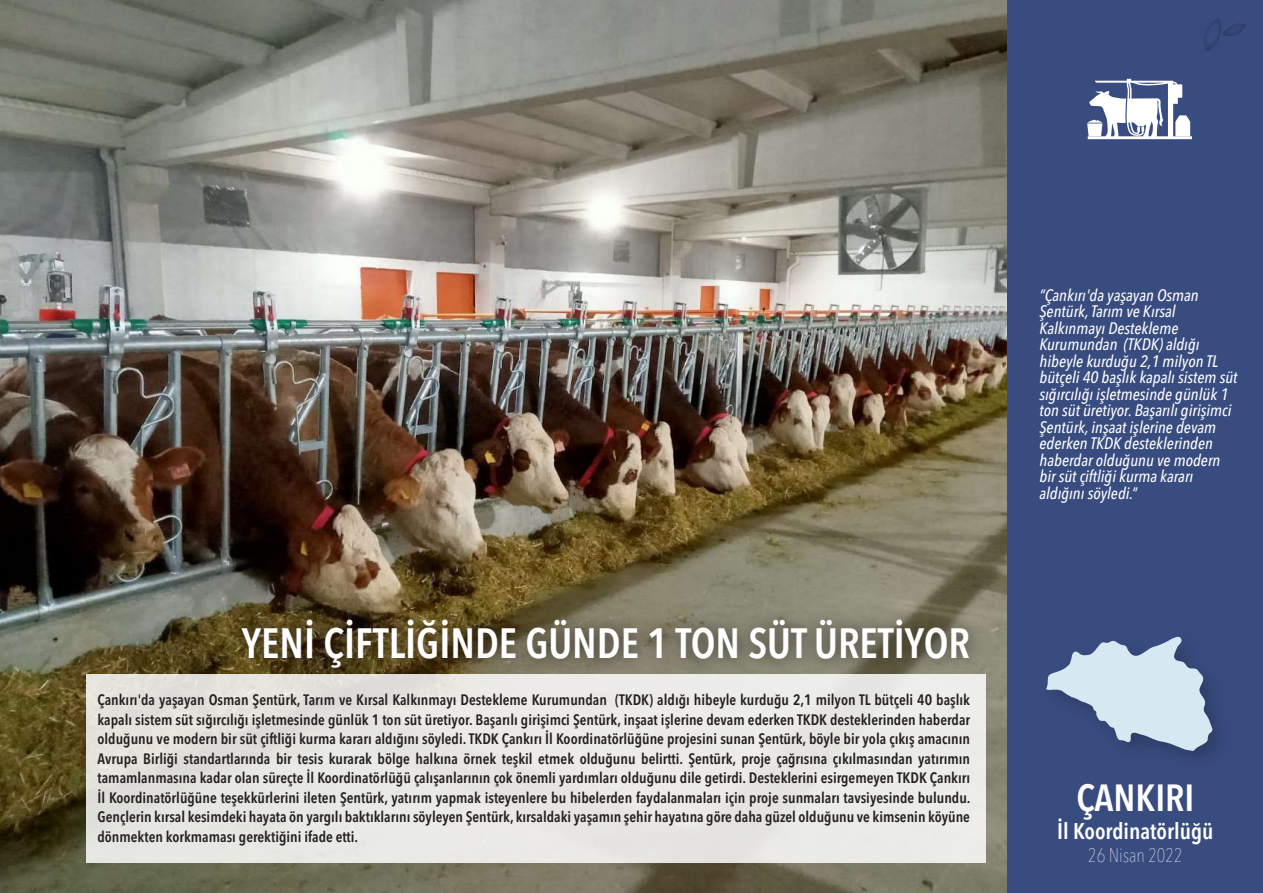
<style>
.page{position:relative;width:1263px;height:893px;background:#fff}
.page>*{position:absolute;margin:0;border:0;box-sizing:border-box;transform-origin:0 0}
.t1{font:600 condensed 42px "Avenir Next LT Pro";color:#fff}
.t2{font:600 condensed 37.5px "Avenir Next LT Pro";color:#fff}
.t3{font:600 condensed 22.5px "Avenir Next LT Pro";color:#fff}
.t4{font:200 condensed 19.5px "Avenir Next LT Pro";color:#fff}
.t5{font:italic 500 condensed 16.5px/16.5px "Avenir Next LT Pro";color:#fff}
.t6{font:600 condensed 15px/19.5px "Avenir Next LT Pro";color:#231f20;text-align:justify}
</style>
<div class="page">
<img style="left:0;top:0;width:1008px;height:893px">
<div style="left:1008px;top:0;width:255px;height:893px;background:#394c80"></div>
<img style="left:219px;top:597px;width:774px;height:94px">
<div style="left:86px;top:675px;width:900px;height:188px;background:#e9e9e5"></div>
<svg style="left:1204px;top:18px;width:43px;height:33px"></svg>
<svg style="left:1046px;top:636px;width:167px;height:115px"></svg>
<svg style="left:1087px;top:79px;width:105px;height:60px"></svg>
<h1 class="t1" style="left:242px;top:618px;width:730px">YENİ ÇİFTLİĞİNDE GÜNDE 1 TON SÜT ÜRETİYOR</h1>
<p class="t6" style="left:98px;top:690px;width:874px">Çankırı'da yaşayan Osman Şentürk, Tarım ve Kırsal Kalkınmayı Destekleme Kurumundan (TKDK) aldığı hibeyle kurduğu 2,1 milyon TL bütçeli 40 başlık kapalı sistem süt sığırcılığı işletmesinde günlük 1 ton süt üretiyor. Başarılı girişimci Şentürk, inşaat işlerine devam ederken TKDK desteklerinden haberdar olduğunu ve modern bir süt çiftliği kurma kararı aldığını söyledi. TKDK Çankırı İl Koordinatörlüğüne projesini sunan Şentürk, böyle bir yola çıkış amacının Avrupa Birliği standartlarında bir tesis kurarak bölge halkına örnek teşkil etmek olduğunu belirtti. Şentürk, proje çağrısına çıkılmasından yatırımın tamamlanmasına kadar olan süreçte İl Koordinatörlüğü çalışanlarının çok önemli yardımları olduğunu dile getirdi. Desteklerini esirgemeyen TKDK Çankırı İl Koordinatörlüğüne teşekkürlerini ileten Şentürk, yatırım yapmak isteyenlere bu hibelerden faydalanmaları için proje sunmaları tavsiyesinde bulundu.<br>Gençlerin kırsal kesimdeki hayata ön yargılı baktıklarını söyleyen Şentürk, kırsaldaki yaşamın şehir hayatına göre daha güzel olduğunu ve kimsenin köyüne dönmekten korkmaması gerektiğini ifade etti.</p>
<p class="t5" style="left:1039px;top:287px;width:200px">“Çankırı'da yaşayan Osman<br>Şentürk, Tarım ve Kırsal<br>Kalkınmayı Destekleme<br>Kurumundan (TKDK) aldığı hibeyle kurduğu 2,1 milyon TL bütçeli 40 başlık kapalı sistem süt sığırcılığı işletmesinde günlük 1 ton süt üretiyor. Başarılı girişimci<br>Şentürk, inşaat işlerine devam ederken TKDK desteklerinden haberdar olduğunu ve modern bir süt çiftliği kurma kararı aldığını söyledi.”</p>
<h2 class="t2" style="left:1076px;top:775px;width:120px">ÇANKIRI</h2>
<h3 class="t3" style="left:1057px;top:818px;width:158px">İl Koordinatörlüğü</h3>
<h3 class="t4" style="left:1088px;top:843px;width:96px">26 Nisan 2022</h3>
</div>
